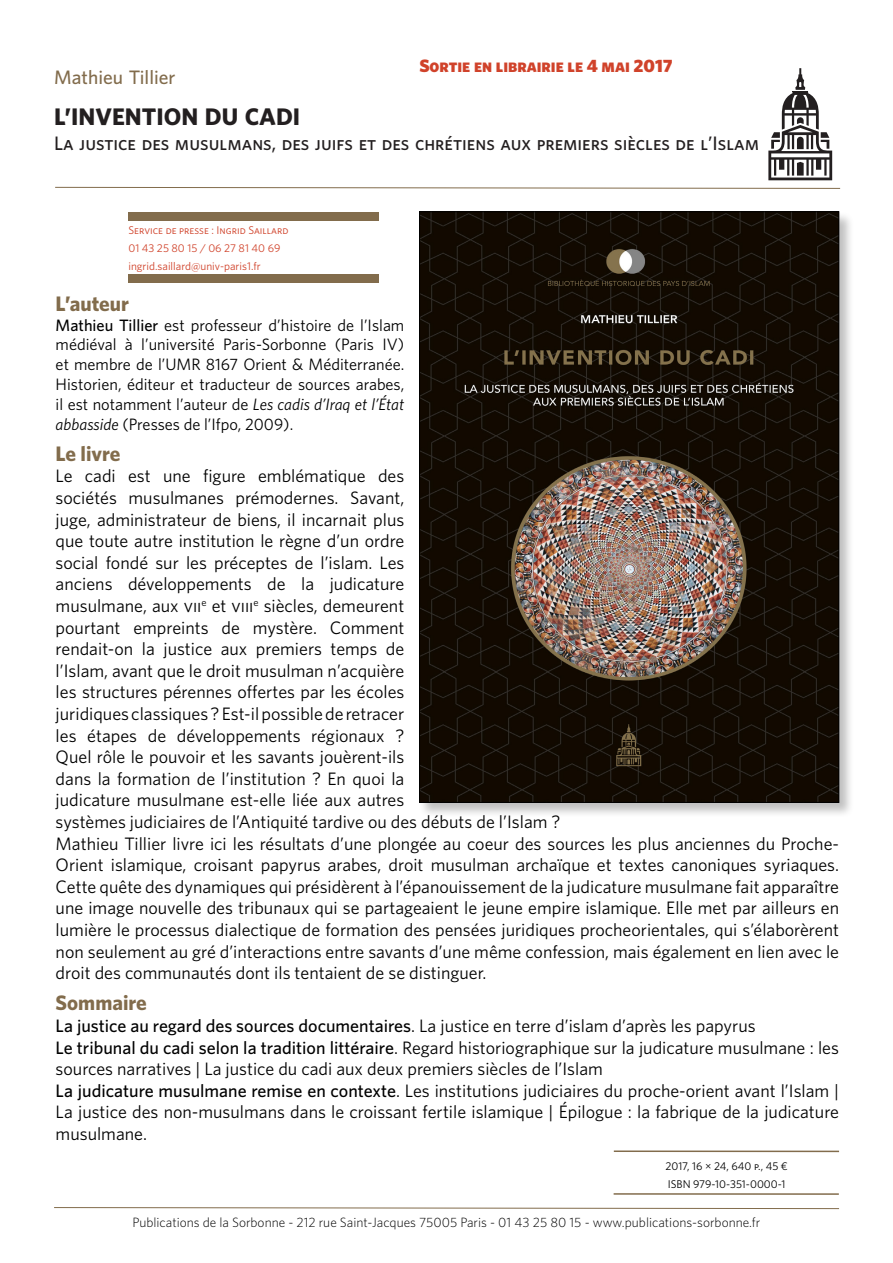
<style>
.page{position:relative;width:893px;height:1263px;background:#fff}
.page>*{position:absolute;margin:0;border:0;box-sizing:border-box;transform-origin:0 0}
._1-Collection{font:700 24px "Whitney";color:#231f20}
.t1{font:700 21px "Whitney";color:#826c4c}
._1-Collection-2{font:500 19.5px "Whitney";color:#231f20}
._1-Collection-3{font:500 19.5px "Whitney";color:#826c4c}
.t2{font:18px/21.6px "Whitney";color:#000}
._7-résumé{font:900 18px "Whitney";color:#d0422a}
.t3{font:16.5px/19.8px "Whitney";color:#000;text-align:justify}
.t4{font:300 13.5px "Whitney";color:#000}
._7-résumé-2{font:11.25px "Whitney";color:#d0422a}
._7-résumé-3{font:11.25px/18px "Whitney";color:#000}
.s1{font-weight:500}
.s2{font-style:italic}
</style>
<div class="page">
<svg style="left:768px;top:68px;width:64px;height:112px"></svg>
<svg style="left:55px;top:187px;width:786px;height:2px;background:#c0b5a5"></svg>
<div style="left:128px;top:274px;width:251px;height:9px;background:#826c4c"></div>
<div style="left:128px;top:213px;width:251px;height:8px;background:#826c4c"></div>
<div style="left:419px;top:211px;width:436px;height:607px;background:#000;opacity:.25"></div>
<img style="left:421px;top:214px;width:416px;height:587px">
<hr style="left:614px;top:1193px;width:225px;height:2px;background:#826c4c">
<svg style="left:54px;top:1207px;width:786px;height:2px;background:#c0b5a5"></svg>
<hr style="left:614px;top:1150px;width:225px;height:2px;background:#826c4c">
<p class="_1-Collection-3" style="left:54px;top:65px;width:123px">Mathieu Tillier</p>
<p class="_7-résumé" style="left:419px;top:54px;width:255px">Sortie en librairie le 4 mai 2017</p>
<p class="_1-Collection" style="left:54px;top:100px;width:248px">L’INVENTION DU CADI</p>
<p class="_1-Collection-2" style="left:54px;top:131px;width:707px">La justice des musulmans, des juifs et des chrétiens aux premiers siècles de l’Islam</p>
<p class="_7-résumé-2" style="left:128px;top:223px;width:162px">Service de presse : Ingrid Saillard</p>
<p class="_7-résumé-2" style="left:128px;top:241px;width:153px">01 43 25 80 15 / 06 27 81 40 69</p>
<p class="_7-résumé-2" style="left:128px;top:259px;width:134px">ingrid.saillard@univ-paris1.fr</p>
<p class="t1" style="left:56px;top:289px;width:75px">L’auteur</p>
<p class="t3" style="left:56px;top:314px;width:350px"><span class="s1">Mathieu Tillier</span> est professeur d’histoire de l’Islam médiéval à l’université Paris-Sorbonne (Paris IV) et membre de l’UMR 8167 Orient &amp; Méditerranée.<br>Historien, éditeur et traducteur de sources arabes, il est notamment l’auteur de <span class="s2">Les cadis d’Iraq et l’État abbasside</span> (Presses de l’Ifpo, 2009).</p>
<p class="t1" style="left:56px;top:439px;width:66px">Le livre</p>
<p class="t2" style="left:56px;top:465px;width:506px">Le cadi est une figure emblématique des<br>sociétés musulmanes prémodernes. Savant,<br>juge, administrateur de biens, il incarnait plus<br>que toute autre institution le règne d’un ordre<br>social fondé sur les préceptes de l’islam. Les<br>anciens développements de la judicature<br>musulmane, aux vii<sup>e</sup> et viii<sup>e</sup> siècles, demeurent<br>pourtant empreints de mystère. Comment<br>rendait-on la justice aux premiers temps de<br>l’Islam, avant que le droit musulman n’acquière<br>les structures pérennes offertes par les écoles<br>juridiques classiques ? Est-il possible de retracer<br>les étapes de développements régionaux ?<br>Quel rôle le pouvoir et les savants jouèrent-ils<br>dans la formation de l’institution ? En quoi la<br>judicature musulmane est-elle liée aux autres<br>systèmes judiciaires de l’Antiquité tardive ou des débuts de l’Islam ?</p>
<p class="t2" style="left:56px;top:832px;width:785px;text-align:justify">Mathieu Tillier livre ici les résultats d’une plongée au coeur des sources les plus anciennes du Proche-Orient islamique, croisant papyrus arabes, droit musulman archaïque et textes canoniques syriaques.<br>Cette quête des dynamiques qui présidèrent à l’épanouissement de la judicature musulmane fait apparaître une image nouvelle des tribunaux qui se partageaient le jeune empire islamique. Elle met par ailleurs en lumière le processus dialectique de formation des pensées juridiques procheorientales, qui s’élaborèrent non seulement au gré d’interactions entre savants d’une même confession, mais également en lien avec le droit des communautés dont ils tentaient de se distinguer.</p>
<p class="t1" style="left:56px;top:989px;width:93px">Sommaire</p>
<p class="t2" style="left:56px;top:1014px;width:701px"><span class="s1">La justice au regard des sources documentaires</span>. La justice en terre d’islam d’après les papyrus</p>
<p class="t2" style="left:56px;top:1036px;width:785px"><span class="s1">Le tribunal du cadi selon la tradition littéraire</span>. Regard historiographique sur la judicature musulmane : les sources narratives | La justice du cadi aux deux premiers siècles de l’Islam</p>
<p class="t2" style="left:56px;top:1079px;width:785px;text-align:justify"><span class="s1">La judicature musulmane remise en contexte</span>. Les institutions judiciaires du proche-orient avant l’Islam | La justice des non-musulmans dans le croissant fertile islamique | Épilogue : la fabrique de la judicature musulmane.</p>
<p class="_7-résumé-3" style="left:665px;top:1157px;width:124px">2017, 16 × 24, 640 p., 45 €<br>ISBN 979-10-351-0000-1</p>
<p class="t4" style="left:132px;top:1214px;width:629px">Publications de la Sorbonne - 212 rue Saint-Jacques 75005 Paris - 01 43 25 80 15 - www.publications-sorbonne.fr</p>
</div>
